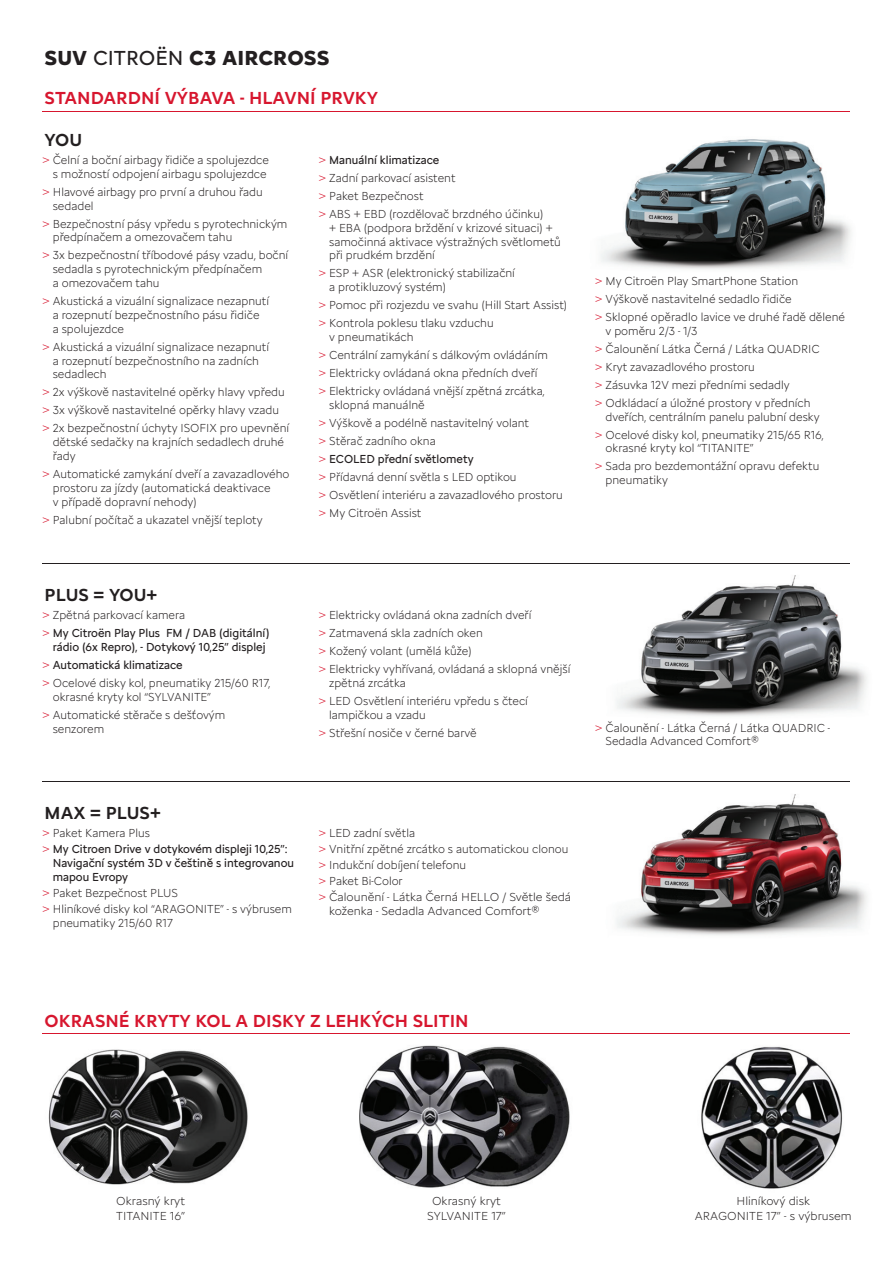
<style>
.page{position:relative;width:893px;height:1263px;background:#fff}
.page>*{position:absolute;margin:0;border:0;box-sizing:border-box;transform-origin:0 0}
.t1{font:700 21px "Citroen Type Latin";color:#231f20}
.t2{font:500 18px "Citroen Type Latin";color:#d7162e}
.t3{font:500 18px "Citroen Type Latin";color:#231f20}
.t4{font:300 12px/18px "Citroen Type Latin";color:#231f20}
.t5{font:12px/18px "Citroen Type Latin";color:#231f20}
.s1{font-weight:400}
.s2{color:#d7162e}
.s3{font-weight:300;color:#d7162e}
.s4{font-weight:300}
</style>
<div class="page">
<hr style="left:43px;top:111px;width:807px;height:1px;background:#d7162e">
<hr style="left:43px;top:563px;width:807px;height:1px;background:#231f20">
<hr style="left:43px;top:781px;width:807px;height:1px;background:#231f20">
<img style="left:48px;top:1049px;width:200px;height:136px">
<img style="left:359px;top:1045px;width:211px;height:143px">
<img style="left:701px;top:1046px;width:142px;height:143px">
<hr style="left:43px;top:1033px;width:807px;height:1px;background:#d7162e">
<img style="left:600px;top:139px;width:251px;height:130px">
<img style="left:616px;top:575px;width:251px;height:141px">
<img style="left:616px;top:794px;width:251px;height:141px">
<h1 class="t1" style="left:45px;top:42px;width:286px">SUV <span class="s1">CITROËN</span> C3 AIRCROSS</h1>
<h2 class="t2" style="left:45px;top:85px;width:335px">STANDARDNÍ VÝBAVA - HLAVNÍ PRVKY</h2>
<h2 class="t3" style="left:45px;top:126px;width:39px">YOU</h2>
<p class="t4" style="left:43px;top:152px;width:228px;line-height:13.8px;text-align:right"><span class="s2">&gt;</span> Čelní a boční airbagy řidiče a spolujezdce s možností odpojení airbagu spolujezdce</p>
<p class="t4" style="left:53px;top:184px;width:212px;line-height:13.8px;text-indent:-10px"><span class="s2">&gt;</span> Hlavové airbagy pro první a druhou řadu sedadel</p>
<p class="t4" style="left:53px;top:216px;width:236px;line-height:13.8px;text-indent:-10px"><span class="s2">&gt;</span> Bezpečnostní pásy vpředu s pyrotechnickým předpínačem a omezovačem tahu</p>
<p class="t4" style="left:53px;top:247px;width:237px;line-height:13.8px;text-indent:-10px"><span class="s2">&gt;</span> 3x bezpečnostní tříbodové pásy vzadu, boční sedadla s pyrotechnickým předpínačem<br>a omezovačem tahu</p>
<p class="t4" style="left:53px;top:293px;width:218px;line-height:13.8px;text-indent:-10px"><span class="s2">&gt;</span> Akustická a vizuální signalizace nezapnutí a rozepnutí bezpečnostního pásu řidiče<br>a spolujezdce</p>
<p class="t4" style="left:53px;top:339px;width:218px;line-height:13.8px;text-indent:-10px"><span class="s2">&gt;</span> Akustická a vizuální signalizace nezapnutí a rozepnutí bezpečnostního na zadních sedadlech</p>
<p class="t4" style="left:43px;top:382px;width:248px"><span class="s2">&gt;</span> 2x výškově nastavitelné opěrky hlavy vpředu <span class="s2">&gt;</span> 3x výškově nastavitelné opěrky hlavy vzadu <span class="s2">&gt;</span> 2x bezpečnostní úchyty ISOFIX pro upevnění</p>
<p class="t4" style="left:53px;top:434px;width:233px;line-height:13.8px">dětské sedačky na krajních sedadlech druhé řady</p>
<p class="t4" style="left:53px;top:466px;width:238px;line-height:13.8px;text-indent:-10px"><span class="s2">&gt;</span> Automatické zamykání dveří a zavazadlového prostoru za jízdy (automatická deaktivace<br>v případě dopravní nehody)</p>
<p class="t4" style="left:43px;top:510px;width:222px"><span class="s2">&gt;</span> Palubní počítač a ukazatel vnější teploty</p>
<p class="t4" style="left:319px;top:150px;width:226px"><span class="s2">&gt;</span> <span class="s1">Manuální klimatizace<br></span><span class="s2">&gt;</span> Zadní parkovací asistent<br><span class="s2">&gt;</span> Paket Bezpečnost<br><span class="s2">&gt;</span> ABS + EBD (rozdělovač brzdného účinku)</p>
<p class="t4" style="left:329px;top:220px;width:233px;line-height:13.8px">+ EBA (podpora brždění v krizové situaci) + samočinná aktivace výstražných světlometů při prudkém brzdění</p>
<p class="t4" style="left:329px;top:265px;width:187px;line-height:13.8px;text-indent:-10px"><span class="s2">&gt;</span> ESP + ASR (elektronický stabilizační a protikluzový systém)</p>
<p class="t4" style="left:319px;top:295px;width:250px"><span class="s2">&gt;</span> Pomoc při rozjezdu ve svahu (Hill Start Assist) <span class="s2">&gt;</span> Kontrola poklesu tlaku vzduchu</p>
<p class="t4" style="left:319px;top:327px;width:230px;text-indent:10px">v pneumatikách<br><span class="s2">&gt;</span> Centrální zamykání s dálkovým ovládáním <span class="s2">&gt;</span> Elektricky ovládaná okna předních dveří<br><span class="s2">&gt;</span> Elektricky ovládaná vnější zpětná zrcátka,</p>
<p class="t4" style="left:319px;top:395px;width:245px;text-indent:10px">sklopná manuálně<br><span class="s2">&gt;</span> Výškově a podélně nastavitelný volant<br><span class="s2">&gt;</span> Stěrač zadního okna<br><span class="s2">&gt;</span> <span class="s1">ECOLED přední světlomety<br></span><span class="s2">&gt;</span> Přídavná denní světla s LED optikou<br><span class="s2">&gt;</span> Osvětlení interiéru a zavazadlového prostoru <span class="s2">&gt;</span> My Citroën Assist</p>
<p class="t4" style="left:595px;top:270px;width:251px"><span class="s2">&gt;</span> My Citroën Play SmartPhone Station<br><span class="s2">&gt;</span> Výškově nastavitelné sedadlo řidiče<br><span class="s2">&gt;</span> Sklopné opěradlo lavice ve druhé řadě dělené</p>
<p class="t4" style="left:595px;top:320px;width:226px;text-indent:10px">v poměru 2/3 - 1/3<br><span class="s2">&gt;</span> Čalounění Látka Černá / Látka QUADRIC <span class="s2">&gt;</span> Kryt zavazadlového prostoru<br><span class="s2">&gt;</span> Zásuvka 12V mezi předními sedadly<br><span class="s2">&gt;</span> Odkládací a úložné prostory v předních</p>
<p class="t4" style="left:595px;top:406px;width:230px;text-align:center">dveřích, centrálním panelu palubní desky<br><span class="s2">&gt;</span> Ocelové disky kol, pneumatiky 215/65 R16,</p>
<p class="t4" style="left:595px;top:438px;width:226px;text-indent:10px">okrasné kryty kol “TITANITE”<br><span class="s2">&gt;</span> Sada pro bezdemontážní opravu defektu</p>
<p class="t4" style="left:605px;top:470px;width:64px">pneumatiky</p>
<h2 class="t3" style="left:45px;top:581px;width:114px">PLUS = YOU+</h2>
<p class="t5" style="left:43px;top:605px;width:229px"><span class="s3">&gt;</span> <span class="s4">Zpětná parkovací kamera<br></span><span class="s3">&gt;</span> My Citroën Play Plus FM / DAB (digitální)</p>
<p class="t5" style="left:43px;top:637px;width:229px;text-indent:10px">rádio (6x Repro), - Dotykový 10,25” displej <span class="s3">&gt;</span> Automatická klimatizace<br><span class="s3">&gt;</span> <span class="s4">Ocelové disky kol, pneumatiky 215/60 R17,</span></p>
<p class="t4" style="left:43px;top:687px;width:184px;text-align:center">okrasné kryty kol “SYLVANITE”<br><span class="s2">&gt;</span> Automatické stěrače s dešťovým</p>
<p class="t4" style="left:53px;top:719px;width:53px">senzorem</p>
<h2 class="t3" style="left:45px;top:799px;width:118px">MAX = PLUS+</h2>
<p class="t5" style="left:43px;top:824px;width:247px;line-height:15.9px"><span class="s3">&gt;</span> <span class="s4">Paket Kamera Plus<br></span><span class="s3">&gt;</span> My Citroen Drive v dotykovém displeji 10,25”:</p>
<p class="t5" style="left:53px;top:855px;width:243px;line-height:13.8px">Navigační systém 3D v češtině s integrovanou mapou Evropy</p>
<p class="t4" style="left:43px;top:884px;width:251px;line-height:15.9px"><span class="s2">&gt;</span> Paket Bezpečnost PLUS<br><span class="s2">&gt;</span> Hliníkové disky kol “ARAGONITE” - s výbrusem</p>
<p class="t4" style="left:53px;top:912px;width:122px">pneumatiky 215/60 R17</p>
<p class="t4" style="left:319px;top:605px;width:253px"><span class="s2">&gt;</span> Elektricky ovládaná okna zadních dveří<br><span class="s2">&gt;</span> Zatmavená skla zadních oken<br><span class="s2">&gt;</span> Kožený volant (umělá kůže)<br><span class="s2">&gt;</span> Elektricky vyhřívaná, ovládaná a sklopná vnější</p>
<p class="t4" style="left:319px;top:673px;width:210px;text-indent:10px">zpětná zrcátka<br><span class="s2">&gt;</span> LED Osvětlení interiéru vpředu s čtecí</p>
<p class="t4" style="left:319px;top:705px;width:159px;text-indent:10px">lampičkou a vzadu<br><span class="s2">&gt;</span> Střešní nosiče v černé barvě</p>
<p class="t4" style="left:605px;top:720px;width:226px;line-height:13.8px;text-indent:-10px"><span class="s2">&gt;</span> Čalounění - Látka Černá / Látka QUADRIC -<br>Sedadla Advanced Comfort®</p>
<p class="t4" style="left:319px;top:824px;width:254px;line-height:15.9px"><span class="s2">&gt;</span> LED zadní světla<br><span class="s2">&gt;</span> Vnitřní zpětné zrcátko s automatickou clonou <span class="s2">&gt;</span> Indukční dobíjení telefonu<br><span class="s2">&gt;</span> Paket Bi-Color<br><span class="s2">&gt;</span> Čalounění - Látka Černá HELLO / Světle šedá</p>
<p class="t4" style="left:329px;top:901px;width:212px">koženka - Sedadla Advanced Comfort®</p>
<h2 class="t2" style="left:45px;top:1007px;width:425px">OKRASNÉ KRYTY KOL A DISKY Z LEHKÝCH SLITIN</h2>
<p class="t4" style="left:116px;top:1193px;width:70px;line-height:15px">Okrasný kryt<br>TITANITE 16”</p>
<p class="t4" style="left:427px;top:1193px;width:80px;line-height:15px;text-align:center">Okrasný kryt<br>SYLVANITE 17”</p>
<p class="t4" style="left:695px;top:1193px;width:158px;line-height:15px;text-align:center">Hliníkový disk<br>ARAGONITE 17” - s výbrusem</p>
</div>
